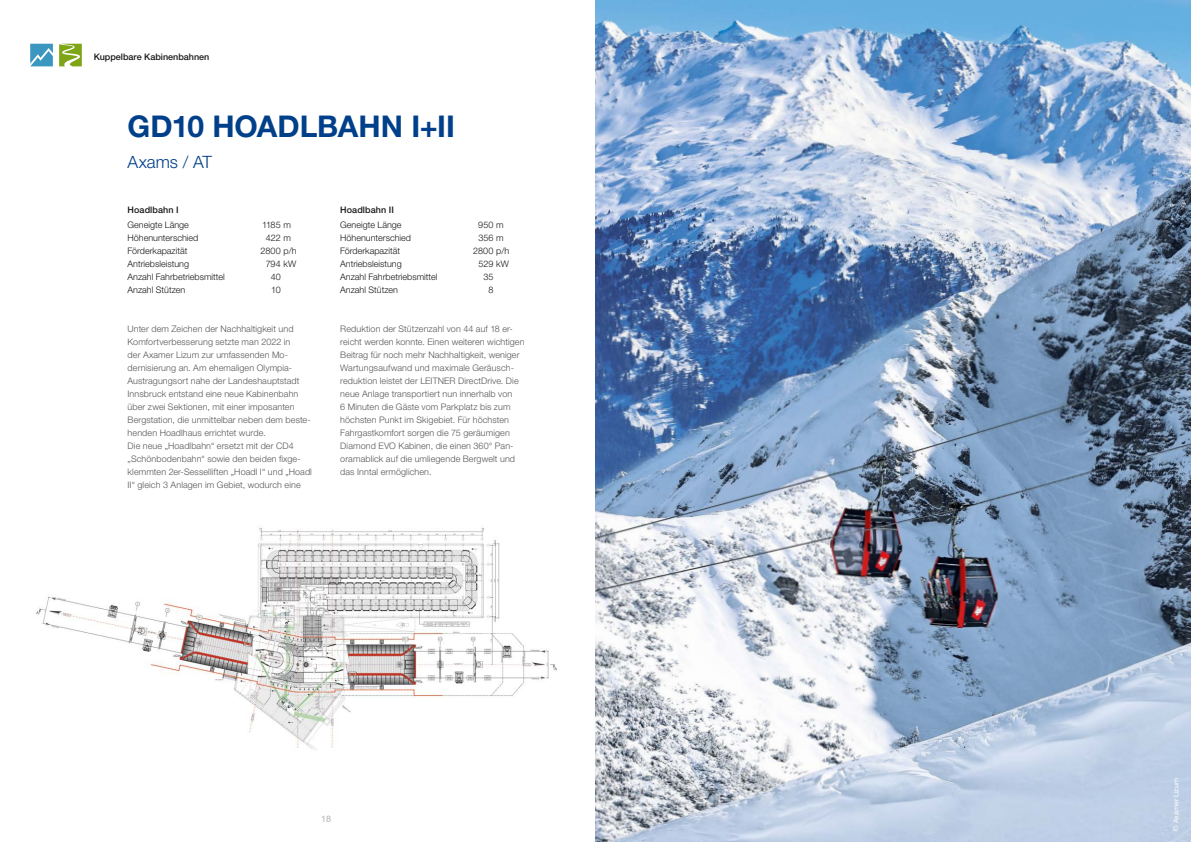
<style>
.page{position:relative;width:1191px;height:842px;background:#fff}
.page>*{position:absolute;margin:0;border:0;box-sizing:border-box;transform-origin:0 0}
._01-Name{font:700 30px "Helvetica Neue LTW1 G";letter-spacing:-.005em;color:#003f89}
._02-Ort_Land{font:300 17px "Helvetica Neue LTW1 G";letter-spacing:-.005em;color:#003f89}
._03-Lauftext{font:300 9px/13px "Helvetica Neue LTW1 G";letter-spacing:.01em;color:#565655}
.Legende{font:300 9px "Helvetica Neue LTW1 G";color:#181716}
._04-Zahlen{font:300 9px "Helvetica Neue LTW1 G";color:#181716}
.Typ{font:500 9px "Helvetica Neue LTW1 G";color:#181716}
.Legende-2{font:500 9px "Helvetica Neue LTW1 G";letter-spacing:.01em;color:#181716}
._04-Zahlen_Start{font:300 9px "Helvetica Neue LTW1 G";letter-spacing:.005em;color:#181716}
.t1{font:9px "Helvetica Neue LTW1 G";color:#b1b2b3}
.Infotext{font:7px "Helvetica Neue LTW1 G";color:#fff}
</style>
<div class="page">
<svg style="left:30px;top:44px;width:23px;height:22px"></svg>
<img style="left:36px;top:528px;width:521px;height:222px">
<svg style="left:59px;top:44px;width:23px;height:22px"></svg>
<img style="left:595px;top:0;width:596px;height:842px">
<p class="Typ" style="left:94px;top:51px;width:117px">Kuppelbare Kabinenbahnen</p>
<p class="_01-Name" style="left:128px;top:108px;width:329px">GD10 HOADLBAHN I+II</p>
<p class="_02-Ort_Land" style="left:128px;top:151px;width:86px">Axams / AT</p>
<p class="Legende-2" style="left:128px;top:204px;width:53px">Hoadlbahn I</p>
<p class="Legende" style="left:128px;top:219px;width:63px">Geneigte Länge</p>
<p class="Legende" style="left:128px;top:232px;width:72px">Höhenunterschied</p>
<p class="Legende" style="left:128px;top:245px;width:61px">Förderkapazität</p>
<p class="Legende" style="left:128px;top:258px;width:63px">Antriebsleistung</p>
<p class="Legende" style="left:128px;top:271px;width:99px">Anzahl Fahrbetriebsmittel</p>
<p class="Legende" style="left:128px;top:284px;width:59px">Anzahl Stützen</p>
<p class="_04-Zahlen_Start" style="left:262px;top:219px;width:30px">1185 m</p>
<p class="_04-Zahlen" style="left:266px;top:232px;width:27px">422 m</p>
<p class="_04-Zahlen" style="left:260px;top:245px;width:38px">2800 p/h</p>
<p class="_04-Zahlen" style="left:266px;top:258px;width:32px">794 kW</p>
<p class="_04-Zahlen" style="left:271px;top:271px;width:12px">40</p>
<p class="_04-Zahlen" style="left:271px;top:284px;width:11px">10</p>
<p class="Legende-2" style="left:340px;top:204px;width:55px">Hoadlbahn II</p>
<p class="Legende" style="left:340px;top:219px;width:63px">Geneigte Länge</p>
<p class="Legende" style="left:340px;top:232px;width:72px">Höhenunterschied</p>
<p class="Legende" style="left:340px;top:245px;width:61px">Förderkapazität</p>
<p class="Legende" style="left:340px;top:258px;width:63px">Antriebsleistung</p>
<p class="Legende" style="left:340px;top:271px;width:99px">Anzahl Fahrbetriebsmittel</p>
<p class="Legende" style="left:340px;top:284px;width:59px">Anzahl Stützen</p>
<p class="_04-Zahlen_Start" style="left:478px;top:219px;width:27px">950 m</p>
<p class="_04-Zahlen" style="left:478px;top:232px;width:27px">356 m</p>
<p class="_04-Zahlen" style="left:473px;top:245px;width:38px">2800 p/h</p>
<p class="_04-Zahlen" style="left:478px;top:258px;width:32px">529 kW</p>
<p class="_04-Zahlen" style="left:483px;top:271px;width:12px">35</p>
<p class="_04-Zahlen" style="left:488px;top:284px;width:7px">8</p>
<p class="_03-Lauftext" style="left:128px;top:322px;width:185px">Unter dem Zeichen der Nachhaltigkeit und Komfortverbesserung setzte man 2022 in<br>der Axamer Lizum zur umfassenden Mo&shy;dernisierung an. Am ehemaligen Olympia-Austragungsort nahe der Landeshauptstadt Innsbruck entstand eine neue Kabinenbahn über zwei Sektionen, mit einer imposanten Bergstation, die unmittelbar neben dem beste&shy;henden Hoadlhaus errichtet wurde.</p>
<p class="_03-Lauftext" style="left:128px;top:439px;width:186px">Die neue „Hoadlbahn“ ersetzt mit der CD4 „Schönbodenbahn“ sowie den beiden fixge&shy;klemmten 2er-Sesselliften „Hoadl I“ und „Hoadl II“ gleich 3 Anlagen im Gebiet, wodurch eine</p>
<p class="_03-Lauftext" style="left:340px;top:322px;width:186px">Reduktion der Stützenzahl von 44 auf 18 er&shy;reicht werden konnte. Einen weiteren wichtigen Beitrag für noch mehr Nachhaltigkeit, weniger Wartungsaufwand und maximale Geräusch&shy;reduktion leistet der LEITNER DirectDrive. Die neue Anlage transportiert nun innerhalb von<br>6 Minuten die Gäste vom Parkplatz bis zum höchsten Punkt im Skigebiet. Für höchsten Fahrgastkomfort sorgen die 75 geräumigen Diamond EVO Kabinen, die einen 360° Pan&shy;oramablick auf die umliegende Bergwelt und das Inntal ermöglichen.</p>
<p class="t1" style="left:321px;top:813px;width:12px">18</p>
<p class="Infotext" style="left:1171px;top:831px;width:54px;rotate:-90deg">© Axamer Lizum</p>
</div>
